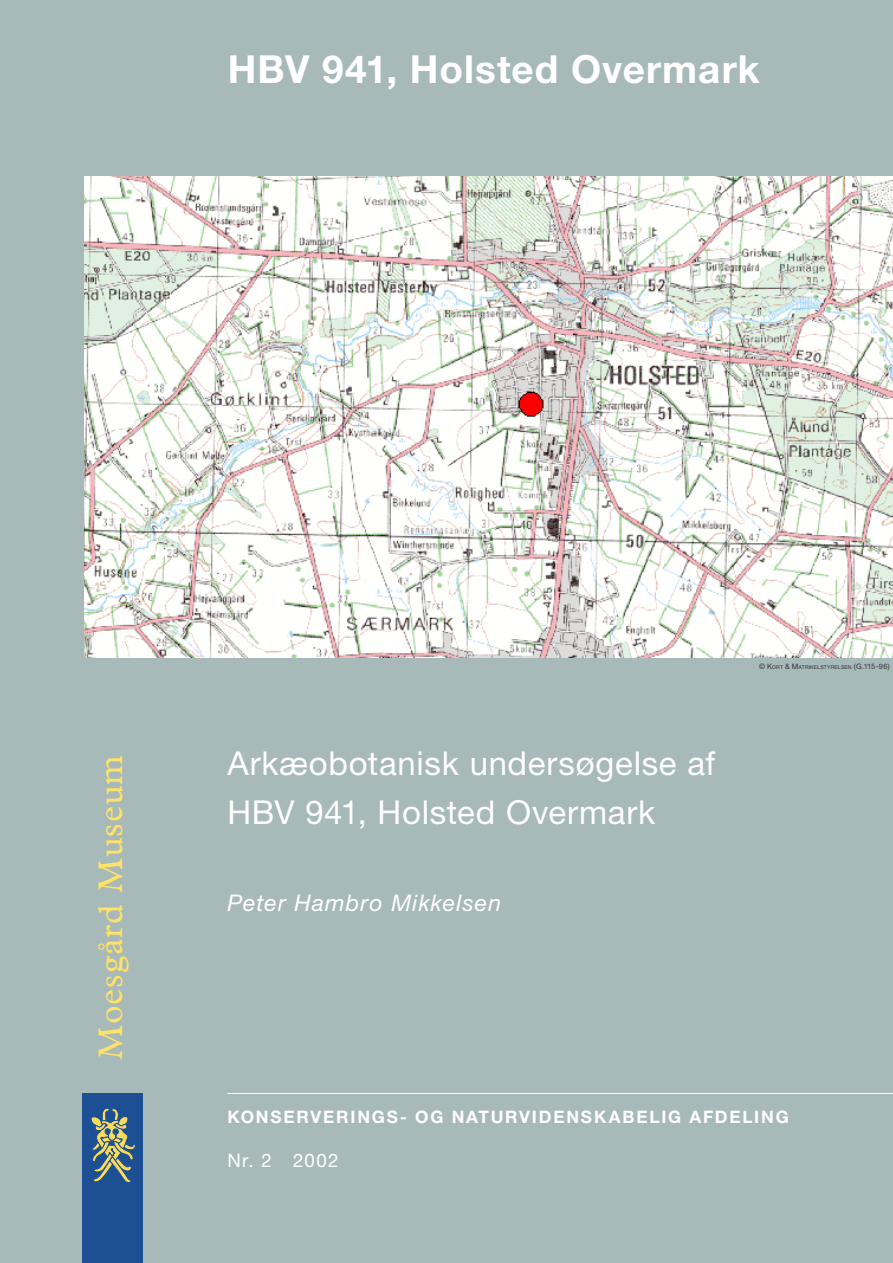
<style>
.page{position:relative;width:893px;height:1263px;background:#a7b9b9}
.page>*{position:absolute;margin:0;border:0;box-sizing:border-box;transform-origin:0 0}
.Titel{font:700 38.7px "Helvetica Neue";letter-spacing:.025em;color:#fff}
.t1{font:34.35px "Plantin";letter-spacing:.025em;color:#ffe366}
.t2{font:33px/48.8px "Helvetica Neue";letter-spacing:.02em;color:#fff}
.ForsideForfatter{font:italic 22.95px "Helvetica Neue";letter-spacing:.05em;color:#fff}
.t3{font:18.6px "Helvetica Neue";letter-spacing:.075em;color:#fff}
.Videnskab{font:700 17.25px "Helvetica Neue";letter-spacing:.105em;color:#fff}
.Copyright{font:5.25px "Helvetica Neue";letter-spacing:.03em;color:#323235}
.s1{font-size:7.5px}
</style>
<div class="page">
<img style="left:84px;top:176px;width:809px;height:481px">
<div style="left:82px;top:1093px;width:61px;height:170px;background:#1d4f94"></div>
<svg style="left:91px;top:1108px;width:45px;height:74px"></svg>
<hr style="left:227px;top:1093px;width:666px;height:1px;background:#fff">
<p class="Titel" style="left:228px;top:46px;width:533px">HBV 941, Holsted Overmark</p>
<p class="t1" style="left:91px;top:1060px;width:306px;rotate:-90deg">Moesgård Museum</p>
<p class="t2" style="left:227px;top:738px;width:489px">Arkæobotanisk undersøgelse af<br>HBV 941, Holsted Overmark</p>
<p class="ForsideForfatter" style="left:227px;top:889px;width:275px">Peter Hambro Mikkelsen</p>
<p class="Copyright" style="left:759px;top:664px;width:132px"><span class="s1">© K</span>ORT <span class="s1">&amp; M</span>ATRIKELSTYRELSEN <span class="s1">(G.115-96)</span></p>
<p class="Videnskab" style="left:227px;top:1106px;width:563px">KONSERVERINGS- OG NATURVIDENSKABELIG AFDELING</p>
<p class="t3" style="left:227px;top:1149px;width:113px">Nr. 2 2002</p>
</div>
